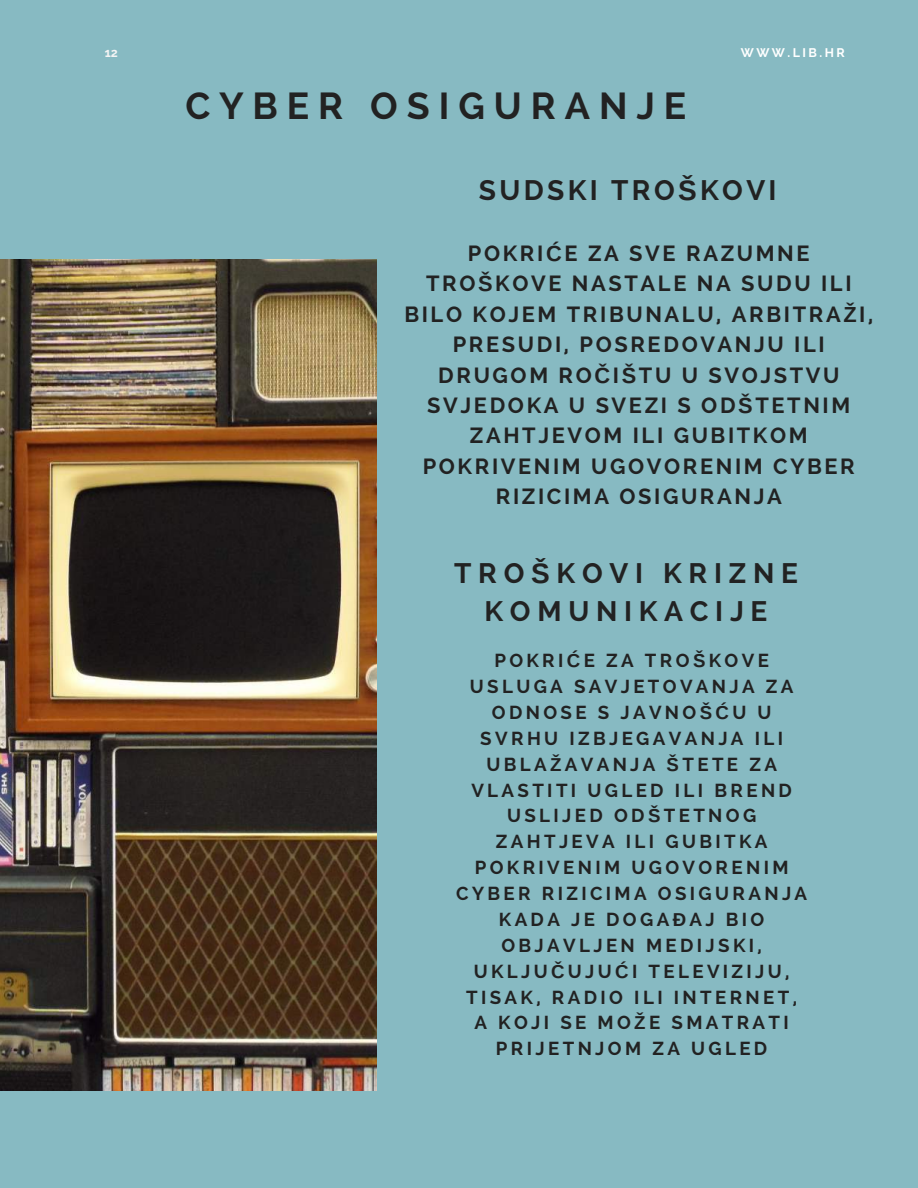
<style>
.page{position:relative;width:918px;height:1188px;background:#87bac2}
.page>*{position:absolute;margin:0;border:0;box-sizing:border-box;transform-origin:0 0}
.t1{font:700 37.35px "Raleway";letter-spacing:.24em;color:#222}
.t2{font:700 28.05px/38.2px "Raleway";letter-spacing:.24em;color:#222;text-align:center}
.t3{font:700 28.05px "Raleway";letter-spacing:.12em;color:#222}
.t4{font:700 21.75px/30.3px "Raleway";letter-spacing:.12em;color:#222;text-align:center}
.t5{font:700 18.75px/25.8px "Raleway";letter-spacing:.18em;color:#222;text-align:center}
.t6{font:700 12.45px "Raleway";letter-spacing:.2em;color:#fff}
.t7{font:700 12.45px "Raleway";color:#f4f4f4}
.s1{font-family:"Liberation Sans"}
</style>
<div class="page">
<img style="left:0;top:260px;width:377px;height:830px">
<p class="t7" style="left:105px;top:46px;width:15px">12</p>
<p class="t6" style="left:741px;top:45px;width:106px">WWW.LIB.HR</p>
<h1 class="t1" style="left:185px;top:84px;width:502px">CYBER OSIGURANJE</h1>
<h2 class="t3" style="left:479px;top:174px;width:299px">SUDSKI TRO<span class="s1">Š</span>KOVI</h2>
<p class="t4" style="left:404px;top:238px;width:470px">POKRI<span class="s1">Ć</span>E ZA SVE RAZUMNE<br>TRO<span class="s1">Š</span>KOVE NASTALE NA SUDU ILI<br>BILO KOJEM TRIBUNALU, ARBITRA<span class="s1">Ž</span>I,<br>PRESUDI, POSREDOVANJU ILI<br>DRUGOM RO<span class="s1">Č</span>I<span class="s1">Š</span>TU U SVOJSTVU<br>SVJEDOKA U SVEZI S OD<span class="s1">Š</span>TETNIM<br>ZAHTJEVOM ILI GUBITKOM<br>POKRIVENIM UGOVORENIM CYBER<br>RIZICIMA OSIGURANJA</p>
<h2 class="t2" style="left:454px;top:554px;width:345px">TRO<span class="s1">Š</span>KOVI KRIZNE<br>KOMUNIKACIJE</h2>
<p class="t5" style="left:456px;top:648px;width:353px">POKRI<span class="s1">Ć</span>E ZA TRO<span class="s1">Š</span>KOVE<br>USLUGA SAVJETOVANJA ZA<br>ODNOSE S JAVNO<span class="s1">ŠĆ</span>U U<br>SVRHU IZBJEGAVANJA ILI<br>UBLA<span class="s1">Ž</span>AVANJA <span class="s1">Š</span>TETE ZA<br>VLASTITI UGLED ILI BREND<br>USLIJED OD<span class="s1">Š</span>TETNOG<br>ZAHTJEVA ILI GUBITKA<br>POKRIVENIM UGOVORENIM<br>CYBER RIZICIMA OSIGURANJA<br>KADA JE DOGA<span class="s1">Đ</span>AJ BIO<br>OBJAVLJEN MEDIJSKI,<br>UKLJU<span class="s1">Č</span>UJU<span class="s1">Ć</span>I TELEVIZIJU,<br>TISAK, RADIO ILI INTERNET,<br>A KOJI SE MO<span class="s1">Ž</span>E SMATRATI<br>PRIJETNJOM ZA UGLED</p>
</div>
